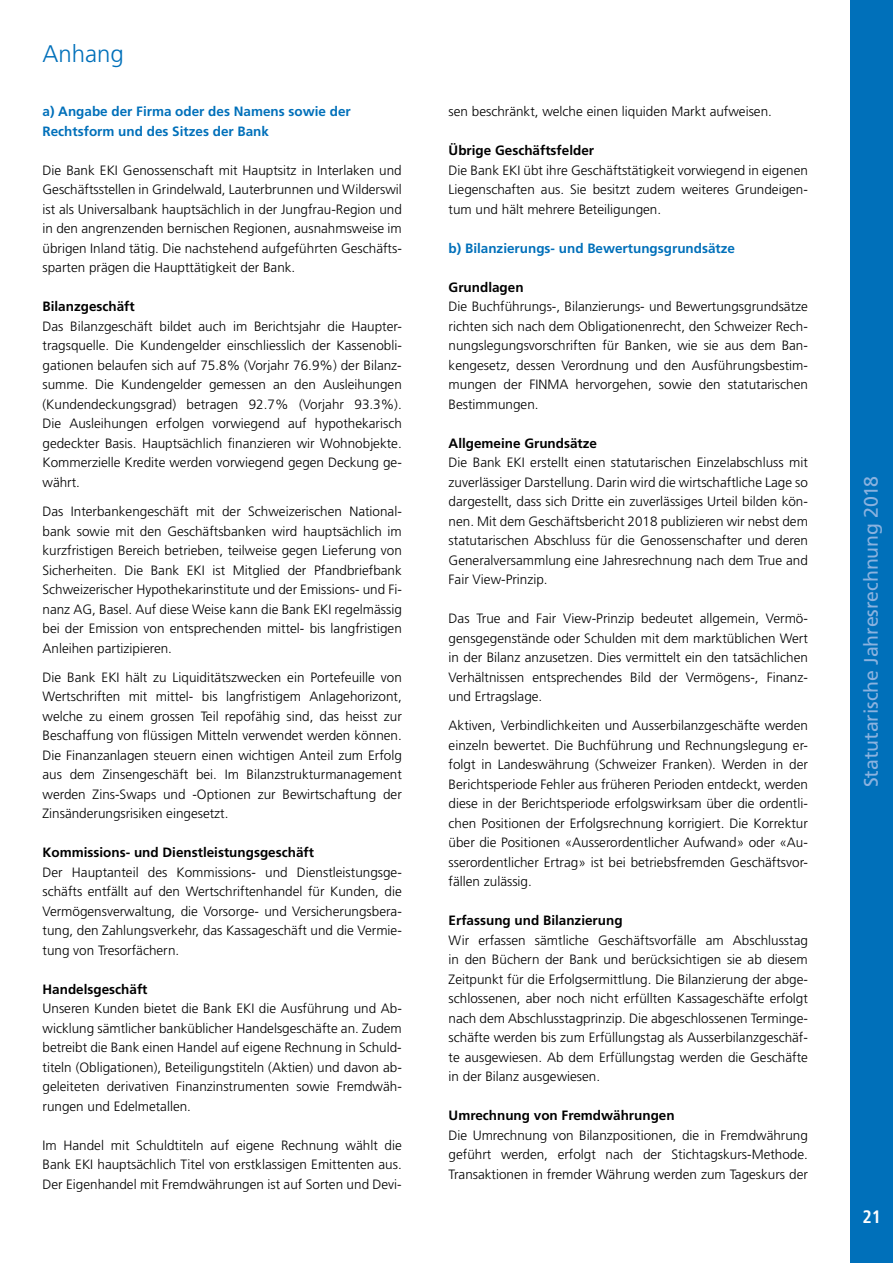
<style>
.page{position:relative;width:893px;height:1263px;background:#fff}
.page>*{position:absolute;margin:0;border:0;box-sizing:border-box;transform-origin:0 0}
.t1{font:300 24px "Frutiger LT Std";color:#0070ba}
.t2{font:19.5px "Frutiger LT Std";letter-spacing:-.005em;color:#8ab2df}
.t3{font:700 condensed 18px "Frutiger LT Std";color:#fff}
.t4{font:300 13.5px/19.5px "Frutiger LT Std";color:#000;text-align:justify}
.t5{font:700 13.5px "Frutiger LT Std";color:#000}
.t6{font:700 13.5px/19.5px "Frutiger LT Std";color:#0070ba}
</style>
<div class="page">
<div style="left:850px;top:0;width:43px;height:1263px;background:#0070ba"></div>
<h1 class="t1" style="left:43px;top:40px;width:83px">Anhang</h1>
<p class="t6" style="left:43px;top:102px;width:310px">a) Angabe der Firma oder des Namens sowie der<br>Rechtsform und des Sitzes der Bank</p>
<p class="t4" style="left:43px;top:161px;width:361px">Die Bank EKI Genossenschaft mit Hauptsitz in Interlaken und Geschäftsstellen in Grindelwald, Lauterbrunnen und Wilderswil ist als Universalbank hauptsächlich in der Jungfrau-Region und in den angrenzenden bernischen Regionen, ausnahmsweise im übrigen Inland tätig. Die nachstehend aufgeführten Geschäfts&shy;sparten prägen die Haupttätigkeit der Bank.</p>
<p class="t5" style="left:43px;top:299px;width:94px">Bilanzgeschäft</p>
<p class="t4" style="left:43px;top:317px;width:361px">Das Bilanzgeschäft bildet auch im Berichtsjahr die Haupter&shy;tragsquelle. Die Kundengelder einschliesslich der Kassenobli&shy;gationen belaufen sich auf 75.8% (Vorjahr 76.9%) der Bilanz&shy;summe. Die Kundengelder gemessen an den Ausleihungen (Kundendeckungsgrad) betragen 92.7% (Vorjahr 93.3%).<br>Die Ausleihungen erfolgen vorwiegend auf hypothekarisch gedeckter Basis. Hauptsächlich finanzieren wir Wohnobjekte.<br>Kommerzielle Kredite werden vorwiegend gegen Deckung ge&shy;währt.</p>
<p class="t4" style="left:43px;top:502px;width:361px">Das Interbankengeschäft mit der Schweizerischen National&shy;bank sowie mit den Geschäftsbanken wird hauptsächlich im kurzfristigen Bereich betrieben, teilweise gegen Lieferung von Sicherheiten. Die Bank EKI ist Mitglied der Pfandbriefbank Schweizerischer Hypothekarinstitute und der Emissions- und Fi&shy;nanz AG, Basel. Auf diese Weise kann die Bank EKI regelmässig bei der Emission von entsprechenden mittel- bis langfristigen Anleihen partizipieren.</p>
<p class="t4" style="left:43px;top:668px;width:361px">Die Bank EKI hält zu Liquiditätszwecken ein Portefeuille von Wertschriften mit mittel- bis langfristigem Anlagehorizont, welche zu einem grossen Teil repofähig sind, das heisst zur Beschaffung von flüssigen Mitteln verwendet werden können.<br>Die Finanzanlagen steuern einen wichtigen Anteil zum Erfolg aus dem Zinsengeschäft bei. Im Bilanzstrukturmanagement werden Zins-Swaps und -Optionen zur Bewirtschaftung der Zinsänderungsrisiken eingesetzt.</p>
<p class="t5" style="left:43px;top:845px;width:273px">Kommissions- und Dienstleistungsgeschäft</p>
<p class="t4" style="left:43px;top:863px;width:361px">Der Hauptanteil des Kommissions- und Dienstleistungsge&shy;schäfts entfällt auf den Wertschriftenhandel für Kunden, die Vermögensverwaltung, die Vorsorge- und Versicherungsbera&shy;tung, den Zahlungsverkehr, das Kassageschäft und die Vermie&shy;tung von Tresorfächern.</p>
<p class="t5" style="left:43px;top:981px;width:107px">Handelsgeschäft</p>
<p class="t4" style="left:43px;top:999px;width:361px">Unseren Kunden bietet die Bank EKI die Ausführung und Ab&shy;wicklung sämtlicher banküblicher Handelsgeschäfte an. Zudem betreibt die Bank einen Handel auf eigene Rechnung in Schuld&shy;titeln (Obligationen), Beteiligungstiteln (Aktien) und davon ab&shy;geleiteten derivativen Finanzinstrumenten sowie Fremdwäh&shy;rungen und Edelmetallen.</p>
<p class="t4" style="left:43px;top:1135px;width:361px">Im Handel mit Schuldtiteln auf eigene Rechnung wählt die Bank EKI hauptsächlich Titel von erstklassigen Emittenten aus.<br>Der Eigenhandel mit Fremdwährungen ist auf Sorten und Devi-</p>
<p class="t4" style="left:449px;top:102px;width:325px">sen beschränkt, welche einen liquiden Markt aufweisen.</p>
<p class="t5" style="left:449px;top:143px;width:147px">Übrige Geschäftsfelder</p>
<p class="t4" style="left:449px;top:160px;width:361px">Die Bank EKI übt ihre Geschäftstätigkeit vorwiegend in eigenen Liegenschaften aus. Sie besitzt zudem weiteres Grundeigen&shy;tum und hält mehrere Beteiligungen.</p>
<p class="t6" style="left:449px;top:238px;width:288px">b) Bilanzierungs- und Bewertungsgrundsätze</p>
<p class="t5" style="left:449px;top:279px;width:77px">Grundlagen</p>
<p class="t4" style="left:449px;top:297px;width:361px">Die Buchführungs-, Bilanzierungs- und Bewertungsgrundsätze richten sich nach dem Obligationenrecht, den Schweizer Rech&shy;nungslegungsvorschriften für Banken, wie sie aus dem Ban&shy;kengesetz, dessen Verordnung und den Ausführungsbestim&shy;mungen der FINMA hervorgehen, sowie den statutarischen Bestimmungen.</p>
<p class="t5" style="left:449px;top:435px;width:150px">Allgemeine Grundsätze</p>
<p class="t4" style="left:449px;top:453px;width:361px">Die Bank EKI erstellt einen statutarischen Einzelabschluss mit zuverlässiger Darstellung. Darin wird die wirtschaftliche Lage so dargestellt, dass sich Dritte ein zuverlässiges Urteil bilden kön&shy;nen. Mit dem Geschäftsbericht 2018 publizieren wir nebst dem statutarischen Abschluss für die Genossenschafter und deren Generalversammlung eine Jahresrechnung nach dem True and Fair View-Prinzip.</p>
<p class="t4" style="left:449px;top:609px;width:361px">Das True and Fair View-Prinzip bedeutet allgemein, Vermö&shy;gensgegenstände oder Schulden mit dem marktüblichen Wert in der Bilanz anzusetzen. Dies vermittelt ein den tatsächlichen Verhältnissen entsprechendes Bild der Vermögens-, Finanz&shy;und Ertragslage.</p>
<p class="t4" style="left:449px;top:716px;width:361px">Aktiven, Verbindlichkeiten und Ausserbilanzgeschäfte werden einzeln bewertet. Die Buchführung und Rechnungslegung er&shy;folgt in Landeswährung (Schweizer Franken). Werden in der Berichtsperiode Fehler aus früheren Perioden entdeckt, werden diese in der Berichtsperiode erfolgswirksam über die ordentli&shy;chen Positionen der Erfolgsrechnung korrigiert. Die Korrektur über die Positionen «Ausserordentlicher Aufwand» oder «Au&shy;sserordentlicher Ertrag» ist bei betriebsfremden Geschäftsvor&shy;fällen zulässig.</p>
<p class="t5" style="left:449px;top:913px;width:176px">Erfassung und Bilanzierung</p>
<p class="t4" style="left:449px;top:931px;width:361px">Wir erfassen sämtliche Geschäftsvorfälle am Abschlusstag in den Büchern der Bank und berücksichtigen sie ab diesem Zeitpunkt für die Erfolgsermittlung. Die Bilanzierung der abge&shy;schlossenen, aber noch nicht erfüllten Kassageschäfte erfolgt nach dem Abschlusstagprinzip. Die abgeschlossenen Terminge&shy;schäfte werden bis zum Erfüllungstag als Ausserbilanzgeschäf&shy;te ausgewiesen. Ab dem Erfüllungstag werden die Geschäfte in der Bilanz ausgewiesen.</p>
<p class="t5" style="left:449px;top:1108px;width:228px">Umrechnung von Fremdwährungen</p>
<p class="t4" style="left:449px;top:1126px;width:361px">Die Umrechnung von Bilanzpositionen, die in Fremdwährung geführt werden, erfolgt nach der Stichtagskurs-Methode.<br>Transaktionen in fremder Währung werden zum Tageskurs der</p>
<h2 class="t2" style="left:860px;top:787px;width:312px;rotate:-90deg">Statutarische Jahresrechnung 2018</h2>
<h3 class="t3" style="left:862px;top:1206px;width:20px">21</h3>
</div>
